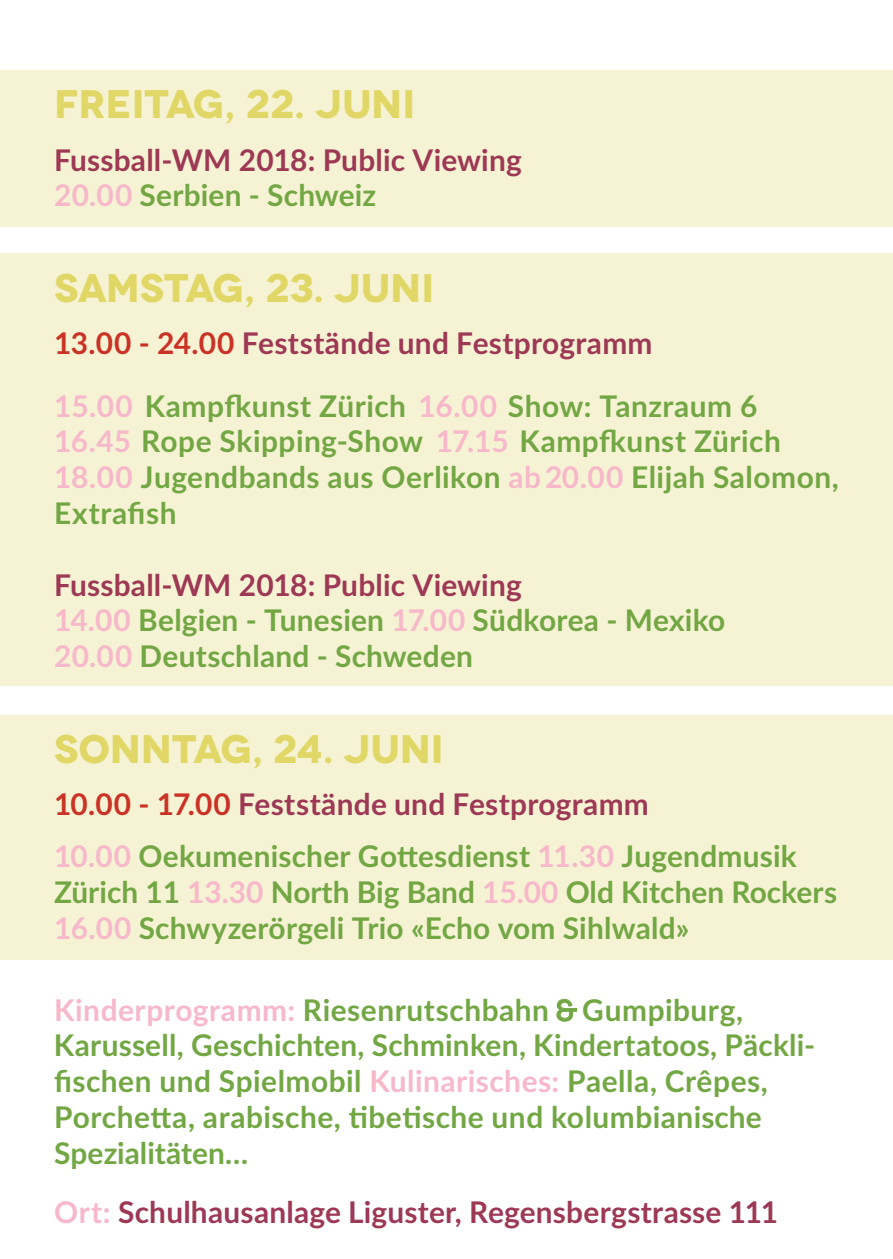
<style>
.page{position:relative;width:893px;height:1259px;background:#fff}
.page>*{position:absolute;margin:0;border:0;box-sizing:border-box;transform-origin:0 0}
.t1{font:700 39.9px "Novecentowide";color:#e1d767}
.t2{font:700 29.7px/35.7px "Lato";letter-spacing:.01em;color:#72a744}
.t3{font:700 29.7px/35.7px "Lato";letter-spacing:.005em;color:#9d3855}
.s1{color:#f6b8ca}
.s2{color:#72a744}
.s3{color:#ca3225}
.s4{color:#9d3855}
.s5{font-family:"Novecentowide";font-weight:500}
</style>
<div class="page">
<div style="left:0;top:70px;width:893px;height:157px;background:#f6f3d4"></div>
<div style="left:0;top:253px;width:893px;height:433px;background:#f6f3d4"></div>
<div style="left:0;top:715px;width:893px;height:245px;background:#f6f3d4"></div>
<svg style="left:557px;top:999px;width:20px;height:22px"></svg>
<h1 class="t1" style="left:54px;top:79px;width:363px">FREITAG, 22. JUNI</h1>
<p class="t3" style="left:54px;top:140px;width:469px">Fussball-WM 2018: Public Viewing<br><span class="s1">20.00</span> <span class="s2">Serbien - Schweiz</span></p>
<h1 class="t1" style="left:54px;top:263px;width:382px">SAMSTAG, 23. JUNI</h1>
<p class="t2" style="left:54px;top:311px;width:705px;line-height:62.4px"><span class="s3">13.00 - 24.00</span> <span class="s4">Feststände und Festprogramm<br></span><span class="s1">15.00</span> Kampfkunst Zürich <span class="s1">16.00</span> Show: Tanzraum 6</p>
<p class="t2" style="left:54px;top:422px;width:786px"><span class="s1">16.45</span> Rope Skipping-Show <span class="s1">17.15</span> Kampfkunst Zürich<br><span class="s1">18.00</span> Jugendbands aus Oerlikon <span class="s1">ab 20.00</span> Elijah Salomon,<br>Extrafish</p>
<p class="t2" style="left:54px;top:565px;width:673px"><span class="s4">Fussball-WM 2018: Public Viewing<br></span><span class="s1">14.00</span> Belgien - Tunesien <span class="s1">17.00</span> Südkorea - Mexiko<br><span class="s1">20.00</span> Deutschland - Schweden</p>
<h1 class="t1" style="left:54px;top:723px;width:391px">SONNTAG, 24. JUNI</h1>
<p class="t2" style="left:54px;top:776px;width:744px;line-height:52.5px"><span class="s3">10.00 - 17.00</span> <span class="s4">Feststände und Festprogramm<br></span><span class="s1">10.00</span> Oekumenischer Gottesdienst <span class="s1">11.30</span> Jugendmusik</p>
<p class="t2" style="left:54px;top:873px;width:785px">Zürich 11 <span class="s1">13.30</span> North Big Band <span class="s1">15.00</span> Old Kitchen Rockers<br><span class="s1">16.00</span> Schwyzerörgeli Trio «Echo vom Sihlwald»</p>
<p class="t2" style="left:54px;top:990px;width:763px"><span class="s1">Kinderprogramm:</span> Riesenrutschbahn <span class="s5">&amp;</span> Gumpiburg, Karussell, Geschichten, Schminken, Kindertatoos, Päckli&shy;fischen und Spielmobil <span class="s1">Kulinarisches:</span> Paella, Crêpes, Porchetta, arabische, tibetische und kolumbianische Spezialitäten…</p>
<p class="t3" style="left:54px;top:1192px;width:726px"><span class="s1">Ort:</span> Schulhausanlage Liguster, Regensbergstrasse 111</p>
</div>
